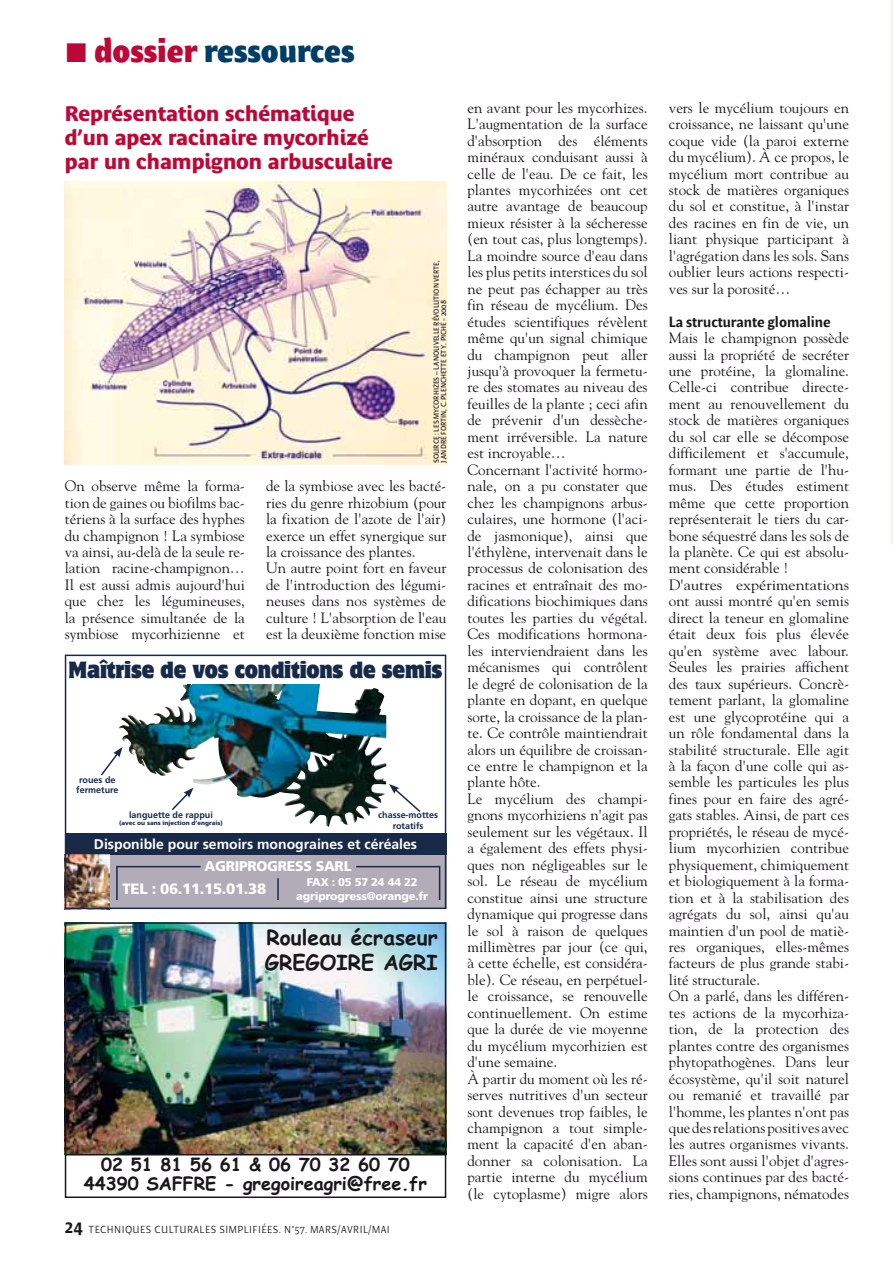
<style>
.page{position:relative;width:893px;height:1261px;background:#fff}
.page>*{position:absolute;margin:0;border:0;box-sizing:border-box;transform-origin:0 0}
.t1{font:700 32.9px "Beret LT Std";color:#003e67}
.t2{font:700 21px/24px "Bienvenue";color:#bc0836}
.t3{font:semi-condensed 21px "Motter Corpus Std";letter-spacing:-.01em;color:#182a48}
.t4{font:700 21px/25.2px "Comic Sans MS";color:#1a171c}
.t5{font:700 18.03px/18.6px "Comic Sans MS";color:#1a171c;text-align:center}
.t6{font:14.88px/16.4px "Goudy Std";color:#1a171c}
.t7{font:500 14.88px "Beret LT Std";color:#1a171c}
.t8{font:900 14.88px "Frutiger LT Com";letter-spacing:-.02em;color:#fff}
.t9{font:700 14px "Frutiger LT Com";color:#fff}
.t10{font:900 14px "Frutiger LT Com";letter-spacing:-.02em;color:#fff}
.t11{font:900 11.2px/13.5px "Frutiger LT Com";letter-spacing:-.02em;color:#fff;text-align:center}
.t12{font:10.5px "Beret LT Std";letter-spacing:.05em;color:#1a171c}
.t13{font:700 8.92px/10.5px "Frutiger LT Com";color:#182a48;text-align:center}
.t14{font:7.52px/7.5px "Beret LT Std";color:#1a171c}
.t15{font:900 5.95px "Frutiger LT Com";color:#182a48}
.s1{color:#bc0836}
.s2{font-weight:500;font-size:18.03px}
</style>
<div class="page">
<hr style="left:891px;top:0;width:2px;height:545px;background:#f3f1ee">
<div style="left:65px;top:833px;width:381px;height:21px;background:#182a48"></div>
<img style="left:119px;top:684px;width:261px;height:142px">
<div style="left:65px;top:855px;width:381px;height:53px;background:#b2abb8"></div>
<hr style="left:277px;top:878px;width:2px;height:21px;background:#182a48">
<hr style="left:116px;top:865px;width:2px;height:34px;background:#182a48">
<hr style="left:439px;top:865px;width:1px;height:34px;background:#182a48">
<img style="left:67px;top:854px;width:43px;height:52px">
<svg style="left:101px;top:746px;width:22px;height:31px"></svg>
<svg style="left:170px;top:787px;width:24px;height:24px"></svg>
<div style="left:65px;top:654px;width:381px;height:254px;border:1px solid #182a48"></div>
<svg style="left:389px;top:784px;width:32px;height:28px"></svg>
<hr style="left:117px;top:865px;width:84px;height:2px;background:#182a48">
<hr style="left:356px;top:865px;width:83px;height:2px;background:#182a48">
<img style="left:65px;top:922px;width:381px;height:275px">
<img style="left:65px;top:181px;width:381px;height:283px">
<h1 class="t1" style="left:94px;top:37px;width:262px"><span class="s1">dossier</span> ressources</h1>
<h2 class="t2" style="left:65px;top:103px;width:330px">Représentation schématique d’un apex racinaire mycorhizé par un champignon arbusculaire</h2>
<p class="t14" style="left:433px;top:462px;width:204px;rotate:-90deg">SOURCE : LES MYCORHIZES – LA NOUVELLE RÉVOLUTION VERTE,<br>J.ANDRÉ FORTIN, C. PLENCHETTE ET Y. PICHÉ - 2008</p>
<p class="t6" style="left:65px;top:479px;width:182px;text-align:justify">On observe même la forma&shy;tion de gaines ou biofilms bac&shy;tériens à la surface des hyphes du champignon ! La symbiose va ainsi, au-delà de la seule re&shy;lation racine-champignon… Il est aussi admis aujourd'hui que chez les légumineuses, la présence simultanée de la symbiose mycorhizienne et</p>
<p class="t6" style="left:266px;top:479px;width:182px">de la symbiose avec les bacté&shy;ries du genre rhizobium (pour la fixation de l'azote de l'air) exerce un effet synergique sur la croissance des plantes.<br>Un autre point fort en faveur de l'introduction des légumi&shy;neuses dans nos systèmes de culture ! L'absorption de l'eau est la deuxième fonction mise</p>
<h2 class="t3" style="left:69px;top:658px;width:375px">Maîtrise de vos conditions de semis</h2>
<p class="t13" style="left:76px;top:775px;width:44px">roues de fermeture</p>
<p class="t13" style="left:129px;top:810px;width:85px">languette de rappui</p>
<p class="t15" style="left:119px;top:820px;width:105px">(avec ou sans injection d’engrais)</p>
<p class="t9" style="left:94px;top:838px;width:325px">Disponible pour semoirs monograines et céréales</p>
<p class="t13" style="left:378px;top:810px;width:61px">chasse-mottes rotatifs</p>
<p class="t10" style="left:205px;top:860px;width:148px">AGRIPROGRESS SARL</p>
<p class="t8" style="left:123px;top:882px;width:145px">TEL : 06.11.15.01.38</p>
<p class="t11" style="left:296px;top:876px;width:133px">FAX : 05 57 24 44 22 agriprogress@orange.fr</p>
<h2 class="t4" style="left:265px;top:924px;width:175px">Rouleau écraseur<br>GREGOIRE AGRI</h2>
<p class="t5" style="left:84px;top:1155px;width:344px">02 51 81 56 61 &amp; 06 70 32 60 70<br>44390 SAFFRE - gregoireagri@free.fr</p>
<p class="t12" style="left:65px;top:1225px;width:326px"><span class="s2">24</span> TECHNIQUES CULTURALES SIMPLIFIÉES. N°57. MARS/AVRIL/MAI</p>
<p class="t6" style="left:467px;top:100px;width:182px">en avant pour les mycorhizes.<br>L'augmentation de la surface d'absorption des éléments minéraux conduisant aussi à celle de l'eau. De ce fait, les plantes mycorhizées ont cet autre avantage de beaucoup mieux résister à la sécheresse (en tout cas, plus longtemps).<br>La moindre source d'eau dans les plus petits interstices du sol ne peut pas échapper au très fin réseau de mycélium. Des études scientifiques révèlent même qu'un signal chimique du champignon peut aller jusqu'à provoquer la fermetu&shy;re des stomates au niveau des feuilles de la plante ; ceci afin de prévenir d'un dessèche&shy;ment irréversible. La nature est incroyable…<br>Concernant l'activité hormo&shy;nale, on a pu constater que chez les champignons arbus&shy;culaires, une hormone (l'aci&shy;de jasmonique), ainsi que l'éthylène, intervenait dans le processus de colonisation des racines et entraînait des mo&shy;difications biochimiques dans toutes les parties du végétal.<br>Ces modifications hormona&shy;les interviendraient dans les mécanismes qui contrôlent le degré de colonisation de la plante en dopant, en quelque sorte, la croissance de la plan&shy;te. Ce contrôle maintiendrait alors un équilibre de croissan&shy;ce entre le champignon et la plante hôte.<br>Le mycélium des champi&shy;gnons mycorhiziens n'agit pas seulement sur les végétaux. Il a également des effets physi&shy;ques non négligeables sur le sol. Le réseau de mycélium constitue ainsi une structure dynamique qui progresse dans le sol à raison de quelques millimètres par jour (ce qui, à cette échelle, est considéra&shy;ble). Ce réseau, en perpétuel&shy;le croissance, se renouvelle continuellement. On estime que la durée de vie moyenne du mycélium mycorhizien est d'une semaine.<br>À partir du moment où les ré&shy;serves nutritives d'un secteur sont devenues trop faibles, le champignon a tout simple&shy;ment la capacité d'en aban&shy;donner sa colonisation. La partie interne du mycélium (le cytoplasme) migre alors</p>
<p class="t6" style="left:669px;top:100px;width:182px;text-align:justify">vers le mycélium toujours en croissance, ne laissant qu'une coque vide (la paroi externe du mycélium). À ce propos, le mycélium mort contribue au stock de matières organiques du sol et constitue, à l'instar des racines en fin de vie, un liant physique participant à l'agrégation dans les sols. Sans oublier leurs actions respecti&shy;ves sur la porosité…</p>
<p class="t7" style="left:669px;top:315px;width:163px">La structurante glomaline</p>
<p class="t6" style="left:669px;top:331px;width:182px">Mais le champignon possède aussi la propriété de secréter une protéine, la glomaline.<br>Celle-ci contribue directe&shy;ment au renouvellement du stock de matières organiques du sol car elle se décompose difficilement et s'accumule, formant une partie de l'hu&shy;mus. Des études estiment même que cette proportion représenterait le tiers du car&shy;bone séquestré dans les sols de la planète. Ce qui est absolu&shy;ment considérable !<br>D'autres expérimentations ont aussi montré qu'en semis direct la teneur en glomaline était deux fois plus élevée qu'en système avec labour.<br>Seules les prairies affichent des taux supérieurs. Concrè&shy;tement parlant, la glomaline est une glycoprotéine qui a un rôle fondamental dans la stabilité structurale. Elle agit à la façon d'une colle qui as&shy;semble les particules les plus fines pour en faire des agré&shy;gats stables. Ainsi, de part ces propriétés, le réseau de mycé&shy;lium mycorhizien contribue physiquement, chimiquement et biologiquement à la forma&shy;tion et à la stabilisation des agrégats du sol, ainsi qu'au maintien d'un pool de matiè&shy;res organiques, elles-mêmes facteurs de plus grande stabi&shy;lité structurale.<br>On a parlé, dans les différen&shy;tes actions de la mycorhiza&shy;tion, de la protection des plantes contre des organismes phytopathogènes. Dans leur écosystème, qu'il soit naturel ou remanié et travaillé par l'homme, les plantes n'ont pas que des relations positives avec les autres organismes vivants.<br>Elles sont aussi l'objet d'agres&shy;sions continues par des bacté&shy;ries, champignons, nématodes</p>
</div>
